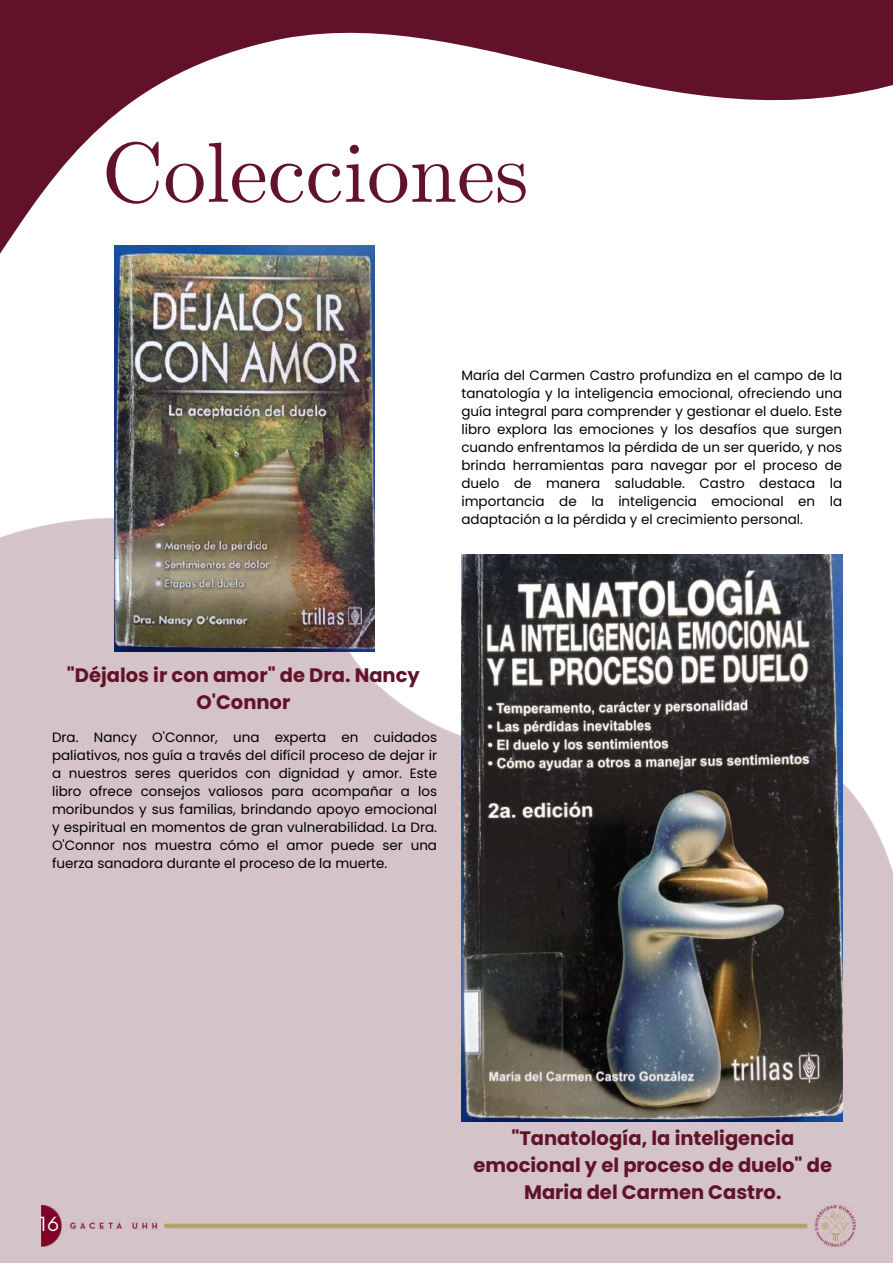
<style>
.page{position:relative;width:893px;height:1264px;background:#fff}
.page>*{position:absolute;margin:0;border:0;box-sizing:border-box;transform-origin:0 0}
.t1{font:85.35px "CMU Serif";color:#621229}
.t2{font:700 19.5px/27px "Poppins";color:#621229;text-align:center}
.t3{font:19.05px "Now";color:#fff}
.t4{font:13.5px/18px "Poppins";color:#000;text-align:justify}
</style>
<div class="page">
<img style="left:0;top:490px;width:892px;height:772px">
<img style="left:461px;top:554px;width:381px;height:567px">
<img style="left:114px;top:490px;width:260px;height:161px">
<img style="left:41px;top:1205px;width:814px;height:41px">
<svg style="left:0;top:0;width:892px;height:490px"></svg>
<h1 class="t1" style="left:102px;top:122px;width:428px">Colecciones</h1>
<p class="t4" style="left:461px;top:366px;width:382px">María del Carmen Castro profundiza en el campo de la tanatología y la inteligencia emocional, ofreciendo una guía integral para comprender y gestionar el duelo. Este libro explora las emociones y los desafíos que surgen cuando enfrentamos la pérdida de un ser querido, y nos brinda herramientas para navegar por el proceso de duelo de manera saludable. Castro destaca la importancia de la inteligencia emocional en la adaptación a la pérdida y el crecimiento personal.</p>
<h2 class="t2" style="left:67px;top:661px;width:354px">"Déjalos ir con amor" de Dra. Nancy<br>O'Connor</h2>
<p class="t4" style="left:52px;top:728px;width:386px">Dra. Nancy O'Connor, una experta en cuidados paliativos, nos guía a través del difícil proceso de dejar ir a nuestros seres queridos con dignidad y amor. Este libro ofrece consejos valiosos para acompañar a los moribundos y sus familias, brindando apoyo emocional y espiritual en momentos de gran vulnerabilidad. La Dra.<br>O'Connor nos muestra cómo el amor puede ser una fuerza sanadora durante el proceso de la muerte.</p>
<h3 class="t3" style="left:39px;top:1213px;width:21px">16</h3>
<h2 class="t2" style="left:473px;top:1124px;width:360px">"Tanatología, la inteligencia emocional y el proceso de duelo" de<br>Maria del Carmen Castro.</h2>
</div>
